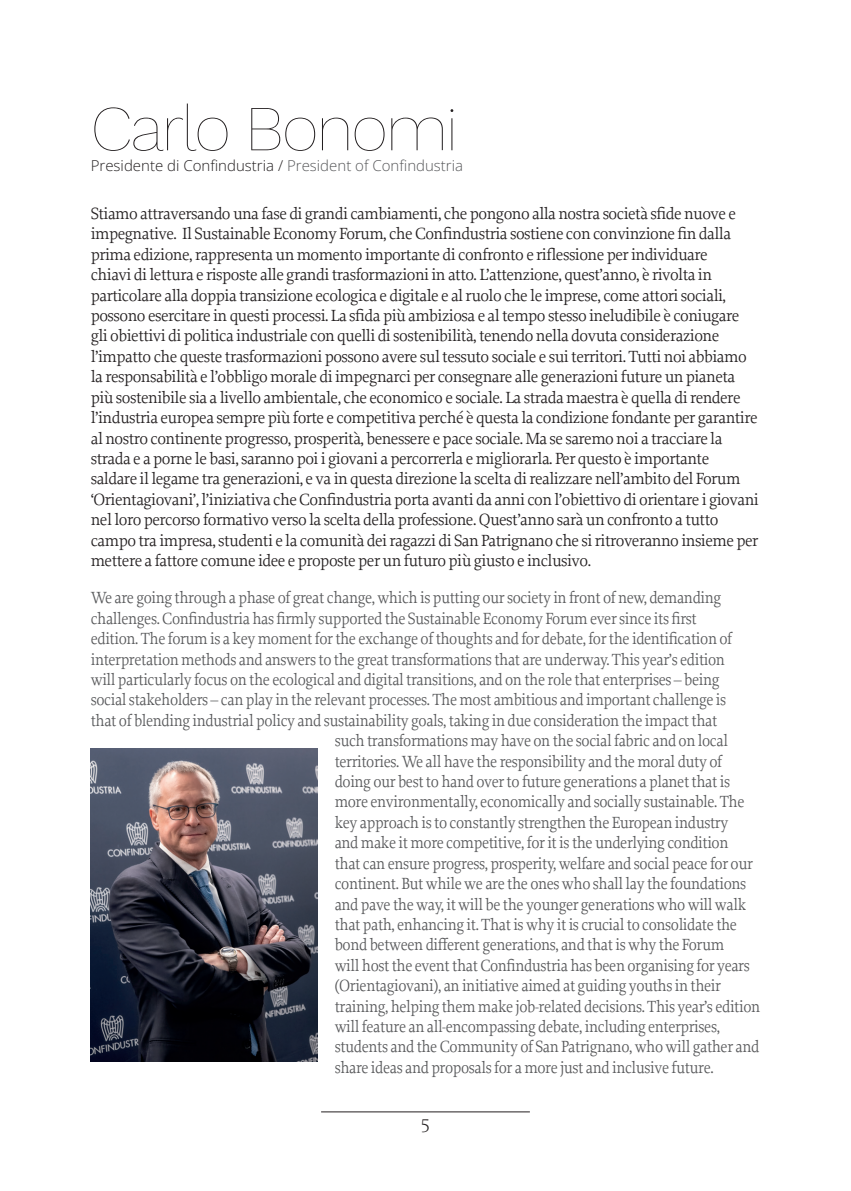
<style>
.page{position:relative;width:851px;height:1191px;background:#fff}
.page>*{position:absolute;margin:0;border:0;box-sizing:border-box;transform-origin:0 0}
.t1{font:100 64px "Work Sans";letter-spacing:-.03em;color:#231f20}
.t2{font:300 20px "Proforma";color:#231f20}
.t3{font:17px "Proforma";letter-spacing:-.025em;color:#57585a;scale:.93 1}
.t4{font:17px/20.4px "Proforma";letter-spacing:-.03em;color:#231f20}
.t5{font:15px "Open Sans";color:#231f20}
.s1{color:#57585a}
</style>
<div class="page">
<hr style="left:321px;top:1111px;width:209px;height:1px;background:#231f20">
<img style="left:91px;top:748px;width:226px;height:314px">
<h1 class="t1" style="left:91px;top:91px;width:368px">Carlo Bonomi</h1>
<p class="t5" style="left:91px;top:155px;width:374px">Presidente di Confindustria / <span class="s1">President of Confindustria</span></p>
<p class="t4" style="left:91px;top:203px;width:669px">Stiamo attraversando una fase di grandi cambiamenti, che pongono alla nostra società sfide nuove e impegnative. Il Sustainable Economy Forum, che Confindustria sostiene con convinzione fin dalla prima edizione, rappresenta un momento importante di confronto e riflessione per individuare<br>chiavi di lettura e risposte alle grandi trasformazioni in atto. L’attenzione, quest’anno, è rivolta in particolare alla doppia transizione ecologica e digitale e al ruolo che le imprese, come attori sociali, possono esercitare in questi processi. La sfida più ambiziosa e al tempo stesso ineludibile è coniugare gli obiettivi di politica industriale con quelli di sostenibilità, tenendo nella dovuta considerazione l’impatto che queste trasformazioni possono avere sul tessuto sociale e sui territori. Tutti noi abbiamo la responsabilità e l’obbligo morale di impegnarci per consegnare alle generazioni future un pianeta più sostenibile sia a livello ambientale, che economico e sociale. La strada maestra è quella di rendere l’industria europea sempre più forte e competitiva perché è questa la condizione fondante per garantire al nostro continente progresso, prosperità, benessere e pace sociale. Ma se saremo noi a tracciare la strada e a porne le basi, saranno poi i giovani a percorrerla e migliorarla. Per questo è importante saldare il legame tra generazioni, e va in questa direzione la scelta di realizzare nell’ambito del Forum ‘Orientagiovani’, l’iniziativa che Confindustria porta avanti da anni con l’obiettivo di orientare i giovani nel loro percorso formativo verso la scelta della professione. Quest’anno sarà un confronto a tutto campo tra impresa, studenti e la comunità dei ragazzi di San Patrignano che si ritroveranno insieme per mettere a fattore comune idee e proposte per un futuro più giusto e inclusivo.</p>
<p class="t3" style="left:91px;top:587px;width:679px">We are going through a phase of great change, which is putting our society in front of new, demanding</p>
<p class="t3" style="left:91px;top:608px;width:653px">challenges. Confindustria has firmly supported the Sustainable Economy Forum ever since its first</p>
<p class="t3" style="left:91px;top:628px;width:691px">edition. The forum is a key moment for the exchange of thoughts and for debate, for the identification of</p>
<p class="t3" style="left:91px;top:648px;width:683px">interpretation methods and answers to the great transformations that are underway. This year’s edition</p>
<p class="t3" style="left:91px;top:669px;width:677px">will particularly focus on the ecological and digital transitions, and on the role that enterprises – being</p>
<p class="t3" style="left:91px;top:689px;width:684px">social stakeholders – can play in the relevant processes. The most ambitious and important challenge is</p>
<p class="t3" style="left:91px;top:710px;width:675px">that of blending industrial policy and sustainability goals, taking in due consideration the impact that</p>
<p class="t3" style="left:334px;top:730px;width:424px">such transformations may have on the social fabric and on local</p>
<p class="t3" style="left:334px;top:750px;width:418px">territories. We all have the responsibility and the moral duty of</p>
<p class="t3" style="left:334px;top:771px;width:426px">doing our best to hand over to future generations a planet that is</p>
<p class="t3" style="left:334px;top:791px;width:442px">more environmentally, economically and socially sustainable. The</p>
<p class="t3" style="left:334px;top:812px;width:425px">key approach is to constantly strengthen the European industry</p>
<p class="t3" style="left:334px;top:832px;width:425px">and make it more competitive, for it is the underlying condition</p>
<p class="t3" style="left:334px;top:852px;width:451px">that can ensure progress, prosperity, welfare and social peace for our</p>
<p class="t3" style="left:334px;top:873px;width:444px">continent. But while we are the ones who shall lay the foundations</p>
<p class="t3" style="left:334px;top:893px;width:444px">and pave the way, it will be the younger generations who will walk</p>
<p class="t3" style="left:334px;top:914px;width:434px">that path, enhancing it. That is why it is crucial to consolidate the</p>
<p class="t3" style="left:334px;top:934px;width:420px">bond between different generations, and that is why the Forum</p>
<p class="t3" style="left:334px;top:954px;width:448px">will host the event that Confindustria has been organising for years</p>
<p class="t3" style="left:334px;top:975px;width:417px">(Orientagiovani), an initiative aimed at guiding youths in their</p>
<p class="t3" style="left:334px;top:995px;width:459px">training, helping them make job-related decisions. This year’s edition</p>
<p class="t3" style="left:334px;top:1016px;width:415px">will feature an all-encompassing debate, including enterprises,</p>
<p class="t3" style="left:334px;top:1036px;width:458px">students and the Community of San Patrignano, who will gather and</p>
<p class="t3" style="left:334px;top:1056px;width:409px">share ideas and proposals for a more just and inclusive future.</p>
<p class="t2" style="left:420px;top:1112px;width:11px">5</p>
</div>
